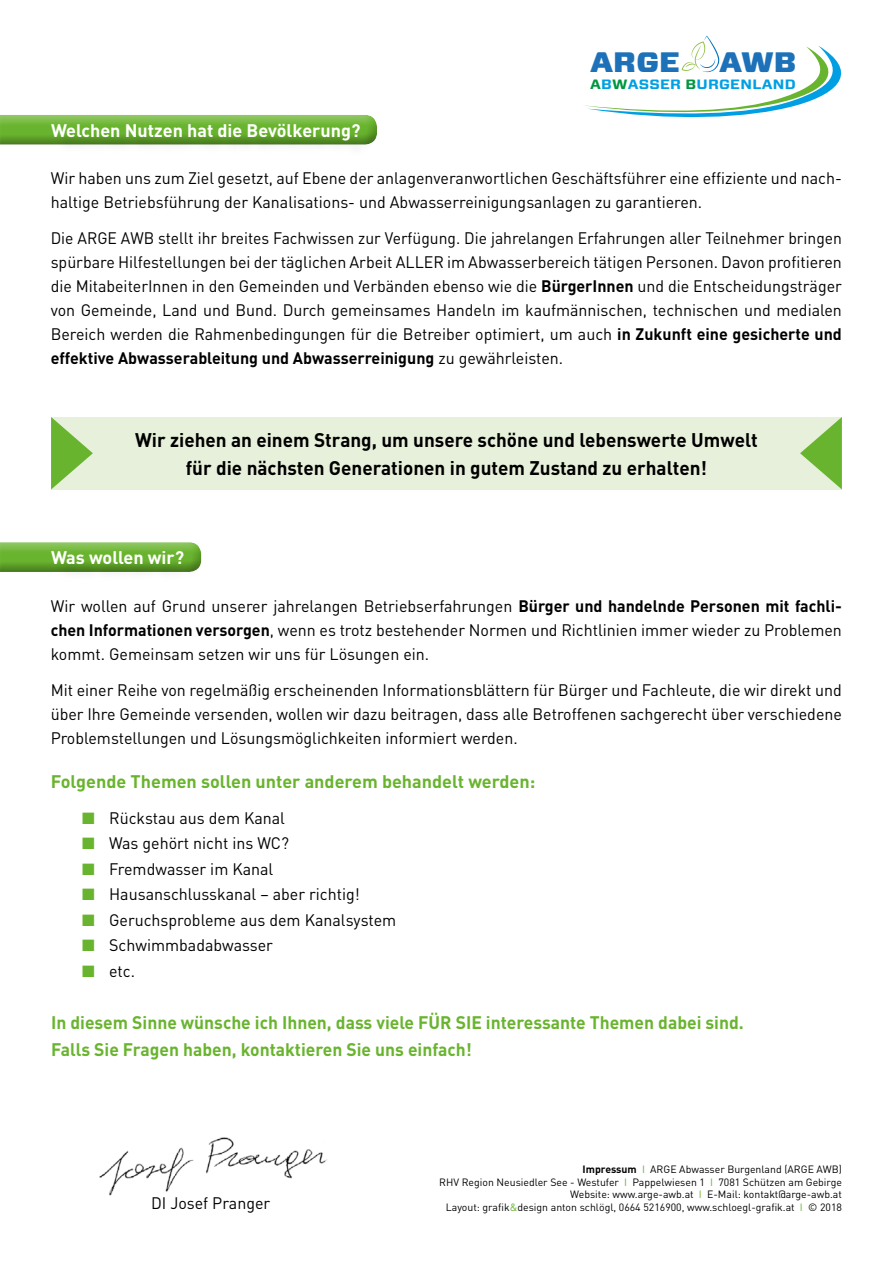
<style>
.page{position:relative;width:893px;height:1263px;background:#fff}
.page>*{position:absolute;margin:0;border:0;box-sizing:border-box;transform-origin:0 0}
.t1{font:900 28.05px "Forza";color:#1d71b8;scale:1.09 1}
.t2{font:700 19.5px "DIN";color:#000}
.t3{font:700 18px/27px "DIN";color:#69b42e}
.t4{font:700 18px "DIN";color:#fff}
.t5{font:16.5px/24px "DIN";color:#000;text-align:justify}
.t6{font:16.5px/24px "DIN";color:#000;text-align:justify;scale:.95 1}
.t7{font:700 13.5px "Forza";letter-spacing:.015em;color:#009fe3;scale:1.13 1}
.t8{font:10.5px/12.6px "DIN";color:#000;text-align:right}
.s1{color:#009641}
.s2{font-weight:700}
.s3{color:#69b42e}
</style>
<div class="page">
<div style="left:0;top:114px;width:378px;height:29px;background:#8ec661"></div>
<div style="left:0;top:118px;width:378px;height:29px;background:#000;opacity:.75"></div>
<div style="left:0;top:542px;width:201px;height:28px;background:#8bc55e"></div>
<div style="left:0;top:545px;width:201px;height:30px;background:#000;opacity:.75"></div>
<div style="left:54px;top:126px;width:324px;height:33px;background:#000;opacity:.1"></div>
<div style="left:54px;top:554px;width:147px;height:29px;background:#000;opacity:.1"></div>
<div style="left:51px;top:417px;width:791px;height:73px;background:#e7f0da"></div>
<img style="left:99px;top:1137px;width:228px;height:59px">
<svg style="left:584px;top:36px;width:258px;height:82px"></svg>
<p class="t4" style="left:51px;top:118px;width:311px">Welchen Nutzen hat die Bevölkerung?</p>
<h1 class="t1" style="left:590px;top:43px;width:84px">ARGE</h1>
<h1 class="t1" style="left:719px;top:43px;width:72px">AWB</h1>
<p class="t7" style="left:590px;top:76px;width:183px"><span class="s1">A</span>B<span class="s1">W</span>ASSER <span class="s1">B</span>URGENLAND</p>
<p class="t5" style="left:51px;top:166px;width:793px">Wir haben uns zum Ziel gesetzt, auf Ebene der anlagenveranwortlichen Geschäftsführer eine effiziente und nach&shy;haltige Betriebsführung der Kanalisations- und Abwasserreinigungsanlagen zu garantieren.</p>
<p class="t6" style="left:51px;top:226px;width:834px">Die ARGE AWB stellt ihr breites Fachwissen zur Verfügung. Die jahrelangen Erfahrungen aller Teilnehmer bringen spürbare Hilfestellungen bei der täglichen Arbeit ALLER im Abwasserbereich tätigen Personen. Davon profitieren die MitabeiterInnen in den Gemeinden und Verbänden ebenso wie die <span class="s2">BürgerInnen</span> und die Entscheidungsträger von Gemeinde, Land und Bund. Durch gemeinsames Handeln im kaufmännischen, technischen und medialen Bereich werden die Rahmenbedingungen für die Betreiber optimiert, um auch <span class="s2">in Zukunft eine gesicherte und effektive Abwasserableitung und Abwasserreinigung</span> zu gewährleisten.</p>
<p class="t2" style="left:135px;top:427px;width:624px">Wir ziehen an einem Strang, um unsere schöne und lebenswerte Umwelt</p>
<p class="t2" style="left:186px;top:455px;width:523px">für die nächsten Generationen in gutem Zustand zu erhalten!</p>
<p class="t4" style="left:51px;top:546px;width:135px">Was wollen wir?</p>
<p class="t5" style="left:51px;top:593px;width:793px">Wir wollen auf Grund unserer jahrelangen Betriebserfahrungen <span class="s2">Bürger und handelnde Personen mit fachli&shy;chen Informationen versorgen</span>, wenn es trotz bestehender Normen und Richtlinien immer wieder zu Problemen kommt. Gemeinsam setzen wir uns für Lösungen ein.</p>
<p class="t5" style="left:51px;top:677px;width:793px">Mit einer Reihe von regelmäßig erscheinenden Informationsblättern für Bürger und Fachleute, die wir direkt und über Ihre Gemeinde versenden, wollen wir dazu beitragen, dass alle Betroffenen sachgerecht über verschiedene Problemstellungen und Lösungsmöglichkeiten informiert werden.</p>
<p class="t3" style="left:51px;top:767px;width:486px">Folgende Themen sollen unter anderem behandelt werden:</p>
<p class="t5" style="left:82px;top:805px;width:204px"><span class="s3">■</span> Rückstau aus dem Kanal</p>
<p class="t5" style="left:82px;top:831px;width:208px"><span class="s3">■</span> Was gehört nicht ins WC?</p>
<p class="t5" style="left:82px;top:856px;width:193px"><span class="s3">■</span> Fremdwasser im Kanal</p>
<p class="t5" style="left:82px;top:882px;width:279px"><span class="s3">■</span> Hausanschlusskanal – aber richtig!</p>
<p class="t5" style="left:82px;top:907px;width:316px"><span class="s3">■</span> Geruchsprobleme aus dem Kanalsystem</p>
<p class="t5" style="left:82px;top:933px;width:192px"><span class="s3">■</span> Schwimmbadabwasser</p>
<p class="t5" style="left:82px;top:958px;width:54px"><span class="s3">■</span> etc.</p>
<p class="t3" style="left:51px;top:1008px;width:694px">In diesem Sinne wünsche ich Ihnen, dass viele FÜR SIE interessante Themen dabei sind.<br>Falls Sie Fragen haben, kontaktieren Sie uns einfach!</p>
<p class="t5" style="left:151px;top:1191px;width:121px">DI Josef Pranger</p>
<p class="t8" style="left:439px;top:1163px;width:404px"><span class="s2">Impressum</span> <span class="s3">I</span> ARGE Abwasser Burgenland (ARGE AWB)<br>RHV Region Neusiedler See - Westufer <span class="s3">I</span> Pappelwiesen 1 <span class="s3">I</span> 7081 Schützen am Gebirge Website: www.arge-awb.at <span class="s3">I</span> E-Mail: kontakt@arge-awb.at<br>Layout: grafik<span class="s3">&amp;</span>design anton schlögl, 0664 5216900, www.schloegl-grafik.at <span class="s3">I</span> © 2018</p>
</div>
